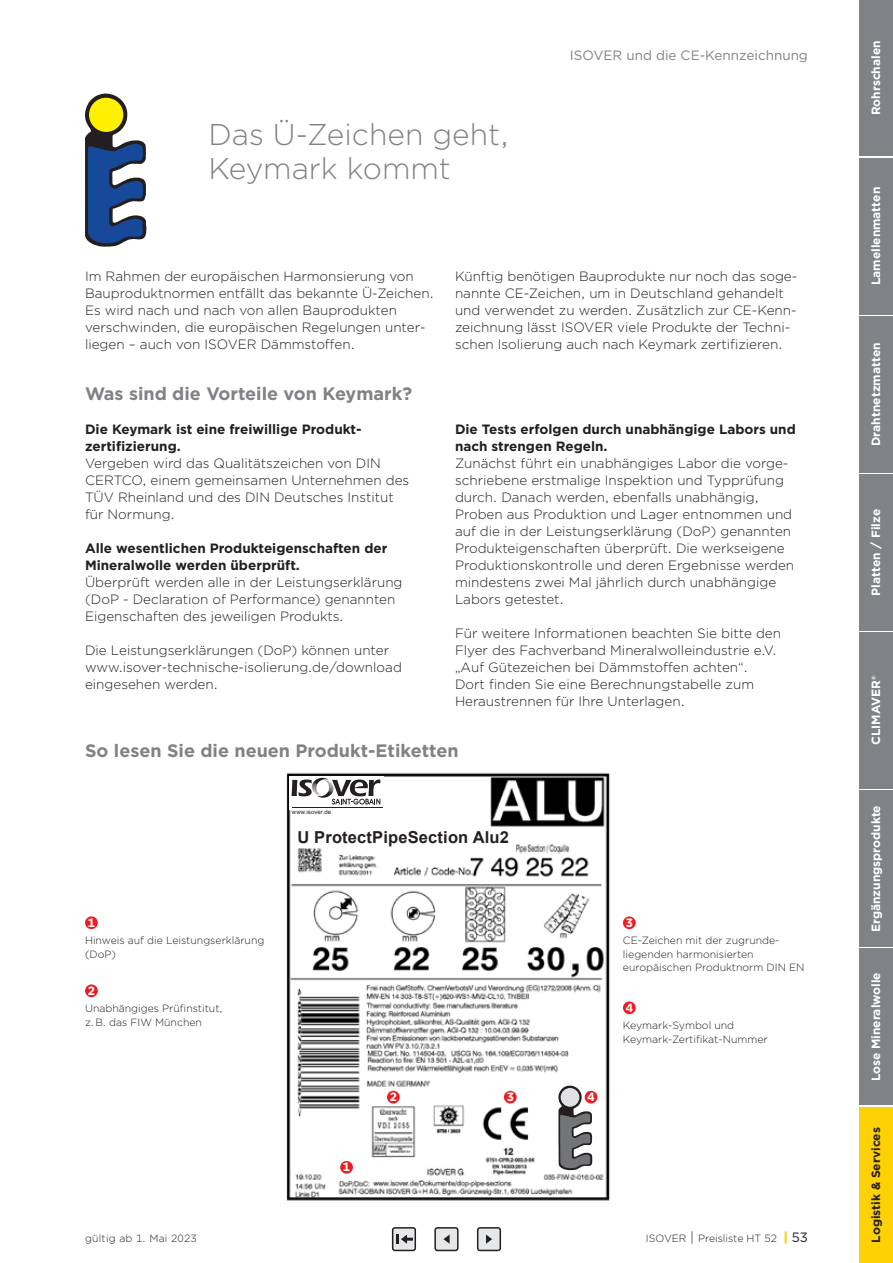
<style>
.page{position:relative;width:893px;height:1263px;background:#fff}
.page>*{position:absolute;margin:0;border:0;box-sizing:border-box;transform-origin:0 0}
.t1{font:300 30px/34px "Gotham";color:#808285}
.t2{font:700 18px "Gotham";color:#808285}
.t3{font:700 16.5px "Arial";letter-spacing:.01em;color:#231f20}
.t4{font:300 13.5px/17px "Gotham";color:#231f20}
.t5{font:700 13.5px/17px "Gotham";color:#231f20}
.t6{font:13.5px "Gotham";color:#808285}
.t7{font:700 12px "Gotham";color:#fff}
.t8{font:700 12px "Gotham";color:#231f20}
.t9{font:300 10.5px/13.5px "Gotham";color:#231f20}
.t10{font:300 10.5px "Gotham";letter-spacing:.02em;color:#231f20}
.t11{font:6px "Arial";letter-spacing:.015em;color:#231f20}
.s1{font-size:13.5px}
.s2{font-weight:900;font-size:13.5px;color:#fed105}
.s3{font-weight:400;font-size:13.5px}
</style>
<div class="page">
<img style="left:286px;top:772px;width:324px;height:429px">
<div style="left:545px;top:1081px;width:58px;height:91px;background:#fff"></div>
<svg style="left:558px;top:1085px;width:35px;height:85px"></svg>
<div style="left:561px;top:1088px;width:18px;height:19px;background:#e0e1e3;border-radius:50%"></div>
<div style="left:297px;top:827px;width:214px;height:20px;background:#fff"></div>
<div style="left:292px;top:809px;width:42px;height:9px;background:#fff"></div>
<div style="left:290px;top:777px;width:94px;height:33px;background:#fff"></div>
<hr style="left:292px;top:807px;width:90px;height:1px;background:#231f20">
<svg style="left:291px;top:777px;width:89px;height:27px"></svg>
<div style="left:85px;top:984px;width:13px;height:13px;background:#ee1d23;border-radius:50%"></div>
<div style="left:623px;top:1001px;width:13px;height:13px;background:#ee1d23;border-radius:50%"></div>
<div style="left:623px;top:916px;width:13px;height:13px;background:#ee1d23;border-radius:50%"></div>
<div style="left:85px;top:916px;width:13px;height:13px;background:#ee1d23;border-radius:50%"></div>
<div style="left:504px;top:1091px;width:13px;height:12px;background:#ee1d23;border-radius:50%"></div>
<div style="left:387px;top:1091px;width:13px;height:12px;background:#ee1d23;border-radius:50%"></div>
<div style="left:585px;top:1091px;width:12px;height:12px;background:#ee1d23;border-radius:50%"></div>
<div style="left:340px;top:1161px;width:13px;height:13px;background:#ee1d23;border-radius:50%"></div>
<svg style="left:85px;top:93px;width:62px;height:154px"></svg>
<div style="left:859px;top:0;width:34px;height:156px;background:#808285"></div>
<div style="left:859px;top:158px;width:34px;height:156px;background:#808285"></div>
<div style="left:859px;top:316px;width:34px;height:156px;background:#808285"></div>
<div style="left:859px;top:474px;width:34px;height:156px;background:#808285"></div>
<div style="left:859px;top:632px;width:34px;height:156px;background:#808285"></div>
<div style="left:859px;top:791px;width:34px;height:156px;background:#808285"></div>
<div style="left:859px;top:949px;width:34px;height:156px;background:#808285"></div>
<div style="left:859px;top:1107px;width:34px;height:156px;background:#fed105"></div>
<div style="left:393px;top:1228px;width:22px;height:22px;background:#e6e7e9;border-radius:2px"></div>
<div style="left:392px;top:1227px;width:24px;height:24px;border:2px solid #231f20;border-radius:2px"></div>
<svg style="left:396px;top:1234px;width:17px;height:10px"></svg>
<div style="left:435px;top:1228px;width:23px;height:22px;background:#e6e7e9;border-radius:2px"></div>
<div style="left:434px;top:1227px;width:25px;height:24px;border:2px solid #231f20;border-radius:2px"></div>
<svg style="left:443px;top:1234px;width:7px;height:10px"></svg>
<div style="left:478px;top:1228px;width:22px;height:22px;background:#e6e7e9;border-radius:2px"></div>
<div style="left:477px;top:1227px;width:24px;height:24px;border:2px solid #231f20;border-radius:2px"></div>
<svg style="left:486px;top:1234px;width:6px;height:10px"></svg>
<h1 class="t1" style="left:208px;top:116px;width:302px">Das Ü-Zeichen geht,<br>Keymark kommt</h1>
<p class="t6" style="left:570px;top:46px;width:239px">ISOVER und die CE-Kennzeichnung</p>
<p class="t4" style="left:85px;top:267px;width:350px">Im Rahmen der europäischen Harmonsierung von Bauproduktnormen entfällt das bekannte Ü-Zeichen.<br>Es wird nach und nach von allen Bauprodukten verschwinden, die europäischen Regelungen unter&shy;liegen – auch von ISOVER Dämmstoffen.</p>
<p class="t4" style="left:455px;top:267px;width:344px">Künftig benötigen Bauprodukte nur noch das soge&shy;nannte CE-Zeichen, um in Deutschland gehandelt und verwendet zu werden. Zusätzlich zur CE-Kenn&shy;zeichnung lässt ISOVER viele Produkte der Techni&shy;schen Isolierung auch nach Keymark zertifizieren.</p>
<h2 class="t2" style="left:85px;top:381px;width:329px">Was sind die Vorteile von Keymark?</h2>
<p class="t5" style="left:85px;top:420px;width:277px">Die Keymark ist eine freiwillige Produkt&shy;zertifizierung.</p>
<p class="t4" style="left:85px;top:454px;width:326px">Vergeben wird das Qualitätszeichen von DIN CERTCO, einem gemeinsamen Unternehmen des TÜV Rheinland und des DIN Deutsches Institut für Normung.</p>
<p class="t5" style="left:85px;top:539px;width:304px">Alle wesentlichen Produkteigenschaften der<br>Mineralwolle werden überprüft.</p>
<p class="t4" style="left:85px;top:573px;width:319px">Überprüft werden alle in der Leistungserklärung (DoP - Declaration of Performance) genannten<br>Eigenschaften des jeweiligen Produkts.</p>
<p class="t4" style="left:85px;top:641px;width:318px">Die Leistungserklärungen (DoP) können unter www.isover-technische-isolierung.de/download eingesehen werden.</p>
<p class="t5" style="left:455px;top:420px;width:342px">Die Tests erfolgen durch unabhängige Labors und nach strengen Regeln.</p>
<p class="t4" style="left:455px;top:454px;width:341px">Zunächst führt ein unabhängiges Labor die vorge&shy;schriebene erstmalige Inspektion und Typprüfung durch. Danach werden, ebenfalls unabhängig, Proben aus Produktion und Lager entnommen und auf die in der Leistungserklärung (DoP) genannten Produkteigenschaften überprüft. Die werkseigene Produktionskontrolle und deren Ergebnisse werden mindestens zwei Mal jährlich durch unabhängige Labors getestet.</p>
<p class="t4" style="left:455px;top:624px;width:328px">Für weitere Informationen beachten Sie bitte den Flyer des Fachverband Mineralwolleindustrie e.V. „Auf Gütezeichen bei Dämmstoffen achten“.<br>Dort finden Sie eine Berechnungstabelle zum Heraustrennen für Ihre Unterlagen.</p>
<h2 class="t2" style="left:85px;top:739px;width:375px">So lesen Sie die neuen Produkt-Etiketten</h2>
<p class="t11" style="left:292px;top:808px;width:41px">www.isover.de</p>
<p class="t3" style="left:297px;top:826px;width:213px">U ProtectPipeSection Alu2</p>
<p class="t7" style="left:88px;top:915px;width:9px">1</p>
<p class="t7" style="left:626px;top:915px;width:9px">3</p>
<p class="t9" style="left:85px;top:933px;width:181px">Hinweis auf die Leistungserklärung (DoP)</p>
<p class="t7" style="left:88px;top:983px;width:9px">2</p>
<p class="t9" style="left:85px;top:1001px;width:139px">Unabhängiges Prüfinstitut, z. B. das FIW München</p>
<p class="t7" style="left:343px;top:1159px;width:9px">1</p>
<p class="t7" style="left:390px;top:1089px;width:9px">2</p>
<p class="t7" style="left:507px;top:1089px;width:9px">3</p>
<p class="t7" style="left:587px;top:1089px;width:9px">4</p>
<p class="t9" style="left:623px;top:933px;width:183px">CE-Zeichen mit der zugrunde&shy;liegenden harmonisierten europäischen Produktnorm DIN EN</p>
<p class="t7" style="left:626px;top:1000px;width:9px">4</p>
<p class="t9" style="left:623px;top:1018px;width:146px">Keymark-Symbol und<br>Keymark-Zertifikat-Nummer</p>
<p class="t10" style="left:85px;top:1231px;width:113px">gültig ab 1. Mai 2023</p>
<p class="t9" style="left:646px;top:1231px;width:164px">ISOVER <span class="s1">|</span> Preisliste HT 52 <span class="s2">|</span> <span class="s3">53</span></p>
<p class="t7" style="left:868px;top:115px;width:76px;rotate:-90deg">Rohrschalen</p>
<p class="t7" style="left:868px;top:285px;width:100px;rotate:-90deg">Lamellenmatten</p>
<p class="t7" style="left:868px;top:446px;width:105px;rotate:-90deg">Drahtnetzmatten</p>
<p class="t7" style="left:868px;top:596px;width:88px;rotate:-90deg">Platten / Filze</p>
<p class="t7" style="left:868px;top:745px;width:71px;rotate:-90deg">CLIMAVER®</p>
<p class="t7" style="left:868px;top:932px;width:129px;rotate:-90deg">Ergänzungsprodukte</p>
<p class="t7" style="left:868px;top:1081px;width:111px;rotate:-90deg">Lose Mineralwolle</p>
<p class="t8" style="left:868px;top:1242px;width:117px;rotate:-90deg">Logistik &amp; Services</p>
</div>
